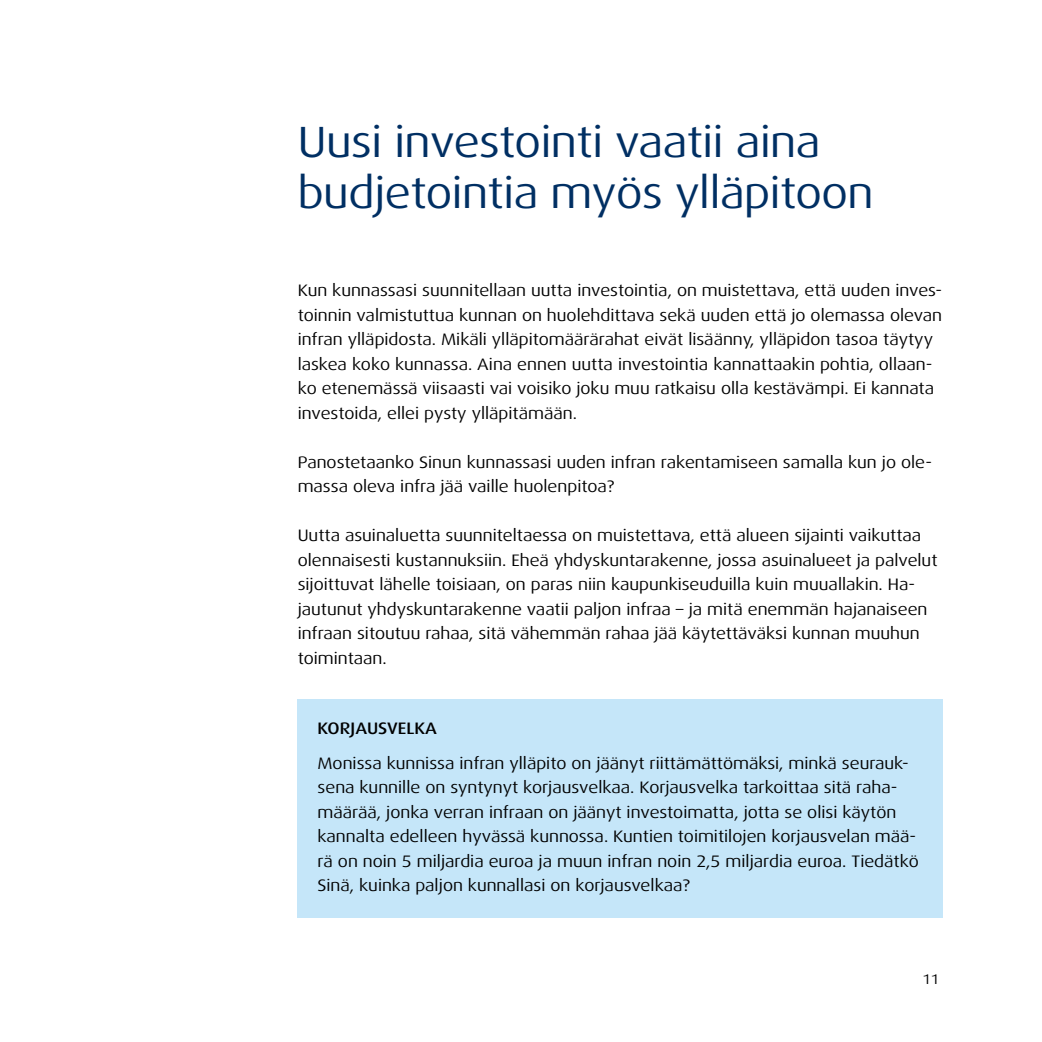
<style>
.page{position:relative;width:1042px;height:1042px;background:#fff}
.page>*{position:absolute;margin:0;border:0;box-sizing:border-box;transform-origin:0 0}
.t1{font:43.75px/50.8px "Dax Wide";letter-spacing:-.01em;color:#002f63}
.t2{font:16.62px/24.5px "Dax Wide";color:#000}
.t3{font:500 16.62px "Dax Wide";color:#000}
.t4{font:14px "Dax Wide";color:#000}
</style>
<div class="page">
<div style="left:298px;top:699px;width:645px;height:219px;background:#c5e6f9"></div>
<h1 class="t1" style="left:298px;top:117px;width:577px">Uusi investointi vaatii aina budjetointia myös ylläpitoon</h1>
<p class="t2" style="left:298px;top:278px;width:646px">Kun kunnassasi suunnitellaan uutta investointia, on muistettava, että uuden inves&shy;toinnin valmistuttua kunnan on huolehdittava sekä uuden että jo olemassa olevan infran ylläpidosta. Mikäli ylläpitomäärärahat eivät lisäänny, ylläpidon tasoa täytyy laskea koko kunnassa. Aina ennen uutta investointia kannattaakin pohtia, ollaan&shy;ko etenemässä viisaasti vai voisiko joku muu ratkaisu olla kestävämpi. Ei kannata investoida, ellei pysty ylläpitämään.</p>
<p class="t2" style="left:298px;top:450px;width:636px">Panostetaanko Sinun kunnassasi uuden infran rakentamiseen samalla kun jo ole&shy;massa oleva infra jää vaille huolenpitoa?</p>
<p class="t2" style="left:298px;top:523px;width:641px">Uutta asuinaluetta suunniteltaessa on muistettava, että alueen sijainti vaikuttaa olennaisesti kustannuksiin. Eheä yhdyskuntarakenne, jossa asuinalueet ja palvelut sijoittuvat lähelle toisiaan, on paras niin kaupunkiseuduilla kuin muuallakin. Ha&shy;jautunut yhdyskuntarakenne vaatii paljon infraa – ja mitä enemmän hajanaiseen infraan sitoutuu rahaa, sitä vähemmän rahaa jää käytettäväksi kunnan muuhun toimintaan.</p>
<p class="t3" style="left:317px;top:719px;width:121px">KORJAUSVELKA</p>
<p class="t2" style="left:317px;top:751px;width:603px">Monissa kunnissa infran ylläpito on jäänyt riittämättömäksi, minkä seurauk&shy;sena kunnille on syntynyt korjausvelkaa. Korjausvelka tarkoittaa sitä raha&shy;määrää, jonka verran infraan on jäänyt investoimatta, jotta se olisi käytön kannalta edelleen hyvässä kunnossa. Kuntien toimitilojen korjausvelan mää&shy;rä on noin 5 miljardia euroa ja muun infran noin 2,5 miljardia euroa. Tiedätkö Sinä, kuinka paljon kunnallasi on korjausvelkaa?</p>
<p class="t4" style="left:922px;top:971px;width:18px">11</p>
</div>
